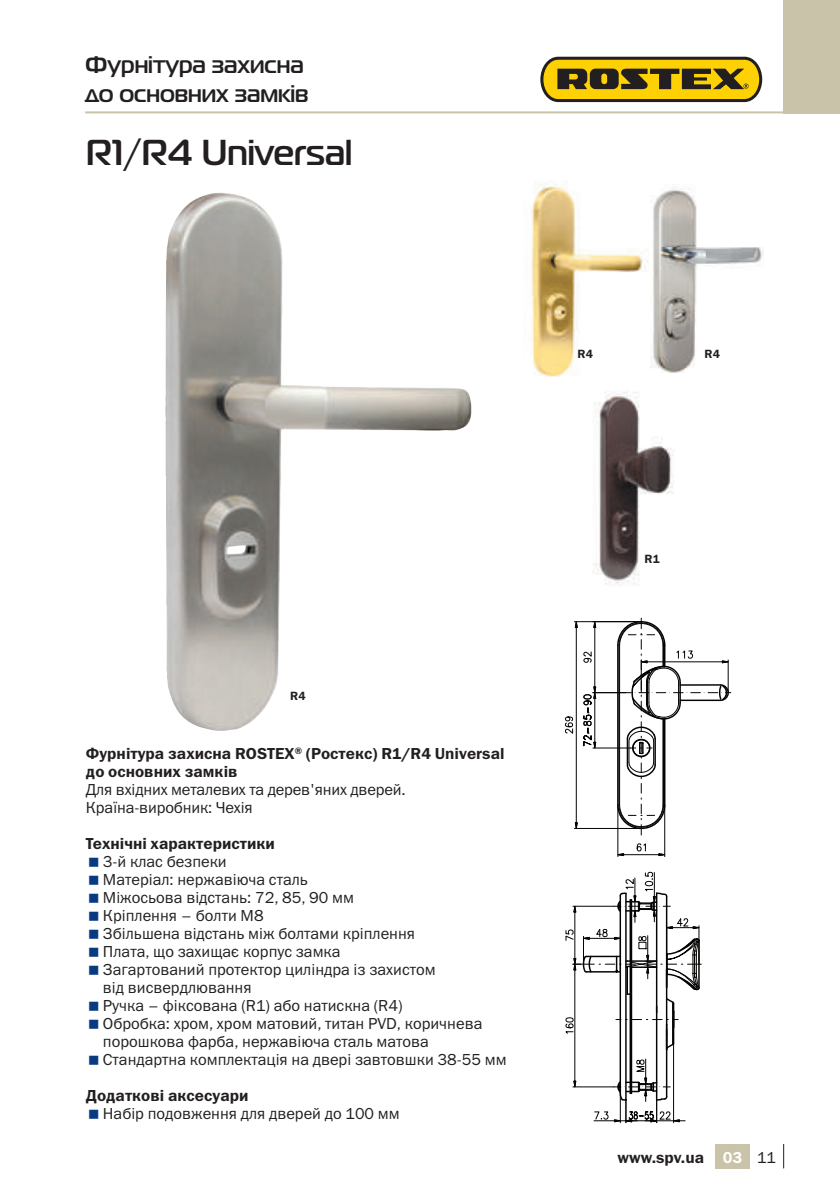
<style>
.page{position:relative;width:840px;height:1191px;background:#fff}
.page>*{position:absolute;margin:0;border:0;box-sizing:border-box;transform-origin:0 0}
.t1{font:700 36px "Magistral C";color:#231f20}
.t2{font:700 24px/28.8px "Magistral C";color:#231f20}
.t3{font:16px/18px "Franklin Gothic Book C";color:#231f20}
.t4{font:16px/18px "Franklin Gothic Demi C";color:#231f20}
.t5{font:16px "Franklin Gothic Demi C";color:#fff}
.t6{font:12px "Franklin Gothic Demi C";color:#231f20}
.s1{font-family:"Franklin Gothic Book C";color:#231f20}
</style>
<div class="page">
<img style="left:593px;top:391px;width:81px;height:195px">
<img style="left:531px;top:182px;width:118px;height:195px">
<img style="left:651px;top:187px;width:112px;height:186px">
<img style="left:165px;top:192px;width:306px;height:539px">
<hr style="left:655px;top:893px;width:2px;height:207px;background:#040503">
<hr style="left:665px;top:896px;width:2px;height:200px;background:#040503">
<hr style="left:630px;top:998px;width:2px;height:95px;background:#040503">
<hr style="left:629px;top:900px;width:1px;height:193px;background:#040503">
<hr style="left:624px;top:893px;width:2px;height:207px;background:#040503">
<hr style="left:619px;top:895px;width:1px;height:197px;background:#040503">
<hr style="left:574px;top:828px;width:67px;height:1px;background:#040503">
<hr style="left:574px;top:621px;width:67px;height:1px;background:#040503">
<hr style="left:575px;top:627px;width:1px;height:195px;background:#040503">
<svg style="left:574px;top:822px;width:3px;height:7px"></svg>
<svg style="left:574px;top:621px;width:3px;height:7px"></svg>
<svg style="left:565px;top:716px;width:7px;height:18px"></svg>
<hr style="left:592px;top:747px;width:38px;height:1px;background:#040503">
<hr style="left:617px;top:805px;width:1px;height:51px;background:#040503">
<hr style="left:664px;top:805px;width:1px;height:51px;background:#040503">
<hr style="left:623px;top:854px;width:35px;height:1px;background:#040503">
<svg style="left:617px;top:853px;width:6px;height:3px"></svg>
<svg style="left:658px;top:853px;width:8px;height:3px"></svg>
<svg style="left:636px;top:843px;width:9px;height:8px"></svg>
<svg style="left:616px;top:617px;width:114px;height:218px"></svg>
<hr style="left:572px;top:1086px;width:41px;height:1px;background:#040503">
<hr style="left:574px;top:970px;width:1px;height:111px;background:#040503">
<svg style="left:573px;top:1080px;width:3px;height:8px"></svg>
<hr style="left:672px;top:1043px;width:1px;height:79px;background:#040503">
<svg style="left:565px;top:871px;width:136px;height:179px"></svg>
<svg style="left:593px;top:1059px;width:91px;height:63px"></svg>
<hr style="left:592px;top:692px;width:33px;height:1px;background:#040503">
<hr style="left:592px;top:621px;width:49px;height:1px;background:#040503">
<hr style="left:594px;top:627px;width:1px;height:60px;background:#040503">
<svg style="left:583px;top:686px;width:13px;height:63px"></svg>
<svg style="left:593px;top:622px;width:3px;height:6px"></svg>
<svg style="left:583px;top:651px;width:8px;height:12px"></svg>
<hr style="left:85px;top:111px;width:754px;height:2px;background:#c9c4a9">
<div style="left:782px;top:0;width:57px;height:113px;background:#c9c4a9"></div>
<svg style="left:540px;top:57px;width:221px;height:45px"></svg>
<div style="left:715px;top:1144px;width:34px;height:24px;background:#c9c4a9"></div>
<h2 class="t2" style="left:85px;top:50px;width:225px">Фурнітура захисна до основних замків</h2>
<h1 class="t1" style="left:86px;top:131px;width:267px">R1/R4 Universal</h1>
<p class="t6" style="left:577px;top:347px;width:17px">R4</p>
<p class="t6" style="left:704px;top:347px;width:17px">R4</p>
<p class="t6" style="left:290px;top:689px;width:17px">R4</p>
<p class="t4" style="left:86px;top:744px;width:420px">Фурнітура захисна ROSTEX<sup>®</sup> (Ростекс) R1/R4 Universal до основних замків</p>
<p class="t3" style="left:86px;top:782px;width:321px">Для вхідних металевих та дерев'яних дверей.<br>Країна-виробник: Чехія</p>
<p class="t4" style="left:86px;top:834px;width:190px">Технічні характеристики</p>
<p class="t3" style="left:103px;top:854px;width:405px">3-й клас безпеки<br>Матеріал: нержавіюча сталь<br>Міжосьова відстань: 72, 85, 90 мм<br>Кріплення – болти М8<br>Збільшена відстань між болтами кріплення<br>Плата, що захищає корпус замка<br>Загартований протектор циліндра із захистом<br>від висвердлювання<br>Ручка – фіксована (R1) або натискна (R4)<br>Обробка: хром, хром матовий, титан PVD, коричнева порошкова фарба, нержавіюча сталь матова Стандартна комплектація на двері завтовшки 38-55 мм</p>
<p class="t4" style="left:86px;top:1086px;width:164px">Додаткові аксесуари</p>
<p class="t3" style="left:103px;top:1106px;width:298px">Набір подовження для дверей до 100 мм</p>
<p class="t6" style="left:644px;top:552px;width:17px">R1</p>
<p class="t4" style="left:617px;top:1147px;width:88px">www.spv.ua</p>
<p class="t5" style="left:722px;top:1148px;width:55px">03 <span class="s1">11</span></p>
</div>
